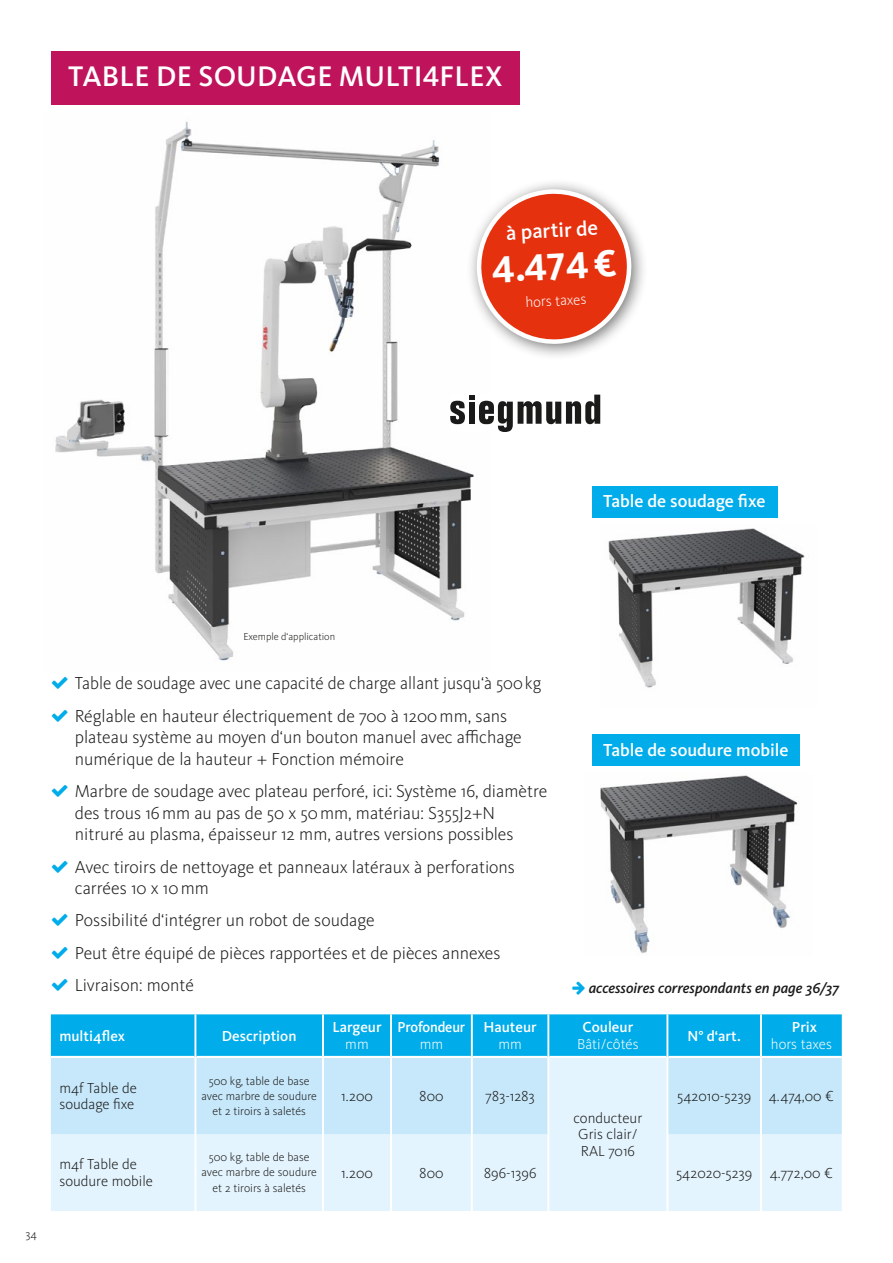
<style>
.page{position:relative;width:893px;height:1263px;background:#fff}
.page>*{position:absolute;margin:0;border:0;box-sizing:border-box;transform-origin:0 0}
.t1{font:700 39px "Kievit OT";color:#fff}
.t2{font:500 29.4px "Kievit OT";letter-spacing:.01em;color:#fff}
.t3{font:500 21px "Kievit OT";color:#fff}
.t4{font:300 18px/21.6px "Kievit OT";color:#1a1a18}
.t5{font:500 18px "Kievit OT";color:#fff}
.t6{font:300 15px/16.5px "Kievit OT";color:#1a1a18}
.t7{font:500 15px/16.5px "Kievit OT";color:#fff;text-align:center}
.t8{font:300 15px/16.5px "Kievit OT";color:#fff;text-align:center}
.t9{font:italic 500 15px "Kievit OT";color:#1a1a18}
.t10{font:500 15px/16.5px "Kievit OT";color:#fff;text-align:center;scale:.95 1}
.t11{font:300 12px/15px "Kievit OT";color:#1a1a18;text-align:center}
.t12{font:300 10.5px "Kievit OT";color:#1a1a18}
.s1{font-weight:300}
.s2{font-weight:500}
</style>
<div class="page">
<div style="left:51px;top:1014px;width:791px;height:42px;background:#00ace9"></div>
<svg style="left:51px;top:1058px;width:791px;height:153px;background:#d7eefc"></svg>
<hr style="left:194px;top:1014px;width:2px;height:43px;background:#fff">
<hr style="left:322px;top:1014px;width:2px;height:43px;background:#fff">
<hr style="left:390px;top:1014px;width:2px;height:43px;background:#fff">
<hr style="left:471px;top:1014px;width:2px;height:43px;background:#fff">
<hr style="left:547px;top:1014px;width:2px;height:43px;background:#fff">
<hr style="left:666px;top:1014px;width:2px;height:43px;background:#fff">
<hr style="left:760px;top:1014px;width:2px;height:43px;background:#fff">
<hr style="left:194px;top:1057px;width:2px;height:77px;background:#fff">
<hr style="left:322px;top:1057px;width:2px;height:77px;background:#fff">
<hr style="left:390px;top:1057px;width:2px;height:77px;background:#fff">
<hr style="left:471px;top:1057px;width:2px;height:77px;background:#fff">
<hr style="left:547px;top:1057px;width:2px;height:77px;background:#fff">
<hr style="left:666px;top:1057px;width:2px;height:77px;background:#fff">
<hr style="left:760px;top:1057px;width:2px;height:77px;background:#fff">
<hr style="left:194px;top:1134px;width:2px;height:77px;background:#fff">
<hr style="left:322px;top:1134px;width:2px;height:77px;background:#fff">
<hr style="left:390px;top:1134px;width:2px;height:77px;background:#fff">
<hr style="left:471px;top:1134px;width:2px;height:77px;background:#fff">
<hr style="left:547px;top:1134px;width:2px;height:77px;background:#fff">
<hr style="left:666px;top:1134px;width:2px;height:77px;background:#fff">
<hr style="left:760px;top:1134px;width:2px;height:77px;background:#fff">
<img style="left:55px;top:121px;width:419px;height:540px">
<div style="left:466px;top:178px;width:182px;height:183px;background:#1a1a18;opacity:.6"></div>
<svg style="left:477px;top:190px;width:154px;height:156px"></svg>
<img style="left:608px;top:528px;width:197px;height:160px">
<img style="left:600px;top:775px;width:198px;height:178px">
<div style="left:592px;top:486px;width:186px;height:32px;background:#00ace9"></div>
<div style="left:592px;top:734px;width:208px;height:32px;background:#00ace9"></div>
<div style="left:51px;top:51px;width:469px;height:54px;background:#bf145c"></div>
<svg style="left:450px;top:395px;width:150px;height:37px"></svg>
<p class="t2" style="left:68px;top:60px;width:436px">TABLE DE SOUDAGE MULTI4FLEX</p>
<p class="t3" style="left:506px;top:221px;width:93px;rotate:-3deg">à partir de</p>
<p class="t1" style="left:490px;top:246px;width:126px;rotate:-3deg">4.474€</p>
<p class="t8" style="left:525px;top:294px;width:63px;rotate:-3deg">hors taxes</p>
<p class="t5" style="left:603px;top:491px;width:164px">Table de soudage fixe</p>
<p class="t11" style="left:26px;top:1227px;width:13px">34</p>
<p class="t12" style="left:243px;top:631px;width:93px">Exemple d‘application</p>
<p class="t4" style="left:75px;top:673px;width:468px">Table de soudage avec une capacité de charge allant jusqu‘à 500kg</p>
<p class="t4" style="left:75px;top:705px;width:448px">Réglable en hauteur électriquement de 700 à 1200mm, sans plateau système au moyen d‘un bouton manuel avec affichage numérique de la hauteur + Fonction mémoire</p>
<p class="t4" style="left:75px;top:781px;width:474px">Marbre de soudage avec plateau perforé, ici: Système 16, diamètre des trous 16mm au pas de 50 x 50mm, matériau: S355J2+N nitruré au plasma, épaisseur 12 mm, autres versions possibles</p>
<p class="t4" style="left:75px;top:856px;width:442px">Avec tiroirs de nettoyage et panneaux latéraux à perforations carrées 10 x 10mm</p>
<p class="t4" style="left:75px;top:910px;width:301px">Possibilité d‘intégrer un robot de soudage</p>
<p class="t4" style="left:75px;top:942px;width:427px">Peut être équipé de pièces rapportées et de pièces annexes</p>
<p class="t4" style="left:75px;top:974px;width:121px">Livraison: monté</p>
<p class="t5" style="left:603px;top:740px;width:187px">Table de soudure mobile</p>
<p class="t9" style="left:589px;top:979px;width:252px">accessoires correspondants en page 36/37</p>
<p class="t7" style="left:59px;top:1027px;width:67px">multi4flex</p>
<p class="t7" style="left:222px;top:1027px;width:76px">Description</p>
<p class="t7" style="left:332px;top:1019px;width:51px">Largeur <span class="s1">mm</span></p>
<p class="t10" style="left:398px;top:1019px;width:73px">Profondeur <span class="s1">mm</span></p>
<p class="t7" style="left:483px;top:1019px;width:55px">Hauteur <span class="s1">mm</span></p>
<p class="t8" style="left:577px;top:1019px;width:63px"><span class="s2">Couleur<br></span>Bâti/côtés</p>
<p class="t7" style="left:688px;top:1027px;width:55px">N° d‘art.</p>
<p class="t8" style="left:771px;top:1019px;width:63px"><span class="s2">Prix<br></span>hors taxes</p>
<p class="t6" style="left:59px;top:1080px;width:79px">m4f Table de soudage fixe</p>
<p class="t11" style="left:201px;top:1074px;width:117px">500 kg, table de base avec marbre de soudure et 2 tiroirs à saletés</p>
<p class="t6" style="left:341px;top:1088px;width:33px">1.200</p>
<p class="t6" style="left:419px;top:1088px;width:26px">800</p>
<p class="t6" style="left:486px;top:1088px;width:51px">783-1283</p>
<p class="t6" style="left:677px;top:1088px;width:75px">542010-5239</p>
<p class="t6" style="left:769px;top:1088px;width:66px">4.474,00 €</p>
<p class="t6" style="left:574px;top:1110px;width:70px;text-align:center">conducteur<br>Gris clair/<br>RAL 7016</p>
<p class="t6" style="left:59px;top:1156px;width:95px">m4f Table de soudure mobile</p>
<p class="t11" style="left:201px;top:1150px;width:117px">500 kg, table de base avec marbre de soudure et 2 tiroirs à saletés</p>
<p class="t6" style="left:341px;top:1165px;width:33px">1.200</p>
<p class="t6" style="left:419px;top:1165px;width:26px">800</p>
<p class="t6" style="left:484px;top:1165px;width:54px">896-1396</p>
<p class="t6" style="left:676px;top:1165px;width:78px">542020-5239</p>
<p class="t6" style="left:770px;top:1165px;width:64px">4.772,00 €</p>
</div>
